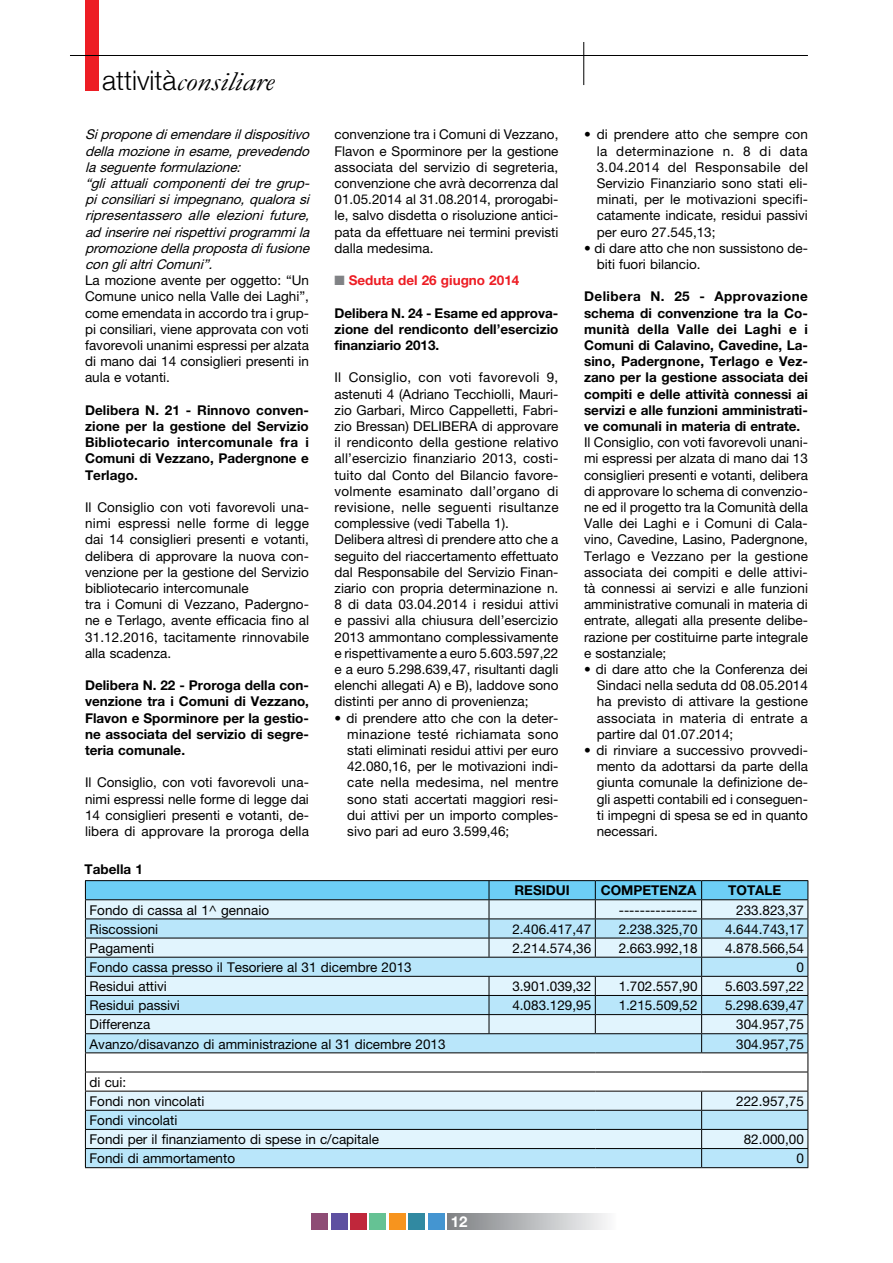
<style>
.page{position:relative;width:893px;height:1263px;background:#fff}
.page>*{position:absolute;margin:0;border:0;box-sizing:border-box;transform-origin:0 0}
.t1{font:italic 27px "Garamond";color:#000;scale:1.2 1}
.t2{font:700 15px "Helvetica Neue";color:#fff}
.t3{font:13.5px/16.2px "Helvetica Neue";color:#000;text-align:justify}
.t4{font:700 13.5px/16.2px "Helvetica Neue";color:#000;text-align:justify}
.t5{font:italic 13.5px/16.2px "Helvetica Neue";color:#000}
.t6{font:700 13.5px "Helvetica Neue";color:#ed1d24}
.s1{font-family:"Helvetica Neue";font-weight:300;font-style:normal}
.s2{color:#808285}
</style>
<div class="page">
<div style="left:448px;top:1213px;width:169px;height:17px;background:linear-gradient(to right,#7e8184,#fafbfc)"></div>
<div style="left:428px;top:1213px;width:16px;height:16px;background:#4495d1"></div>
<div style="left:409px;top:1213px;width:16px;height:16px;background:#3189a1"></div>
<div style="left:389px;top:1213px;width:17px;height:16px;background:#f7941e"></div>
<div style="left:370px;top:1213px;width:16px;height:16px;background:#65c294"></div>
<div style="left:350px;top:1213px;width:17px;height:16px;background:#c0273b"></div>
<div style="left:311px;top:1213px;width:17px;height:16px;background:#8e4c75"></div>
<div style="left:331px;top:1213px;width:16px;height:16px;background:#5e50a1"></div>
<div style="left:85px;top:0;width:14px;height:91px;background:#ed1d24"></div>
<hr style="left:70px;top:55px;width:738px;height:1px;background:#000">
<hr style="left:583px;top:42px;width:1px;height:43px;background:#000">
<hr style="left:85px;top:880px;width:404px;height:1px;background:#000">
<hr style="left:489px;top:880px;width:106px;height:1px;background:#000">
<hr style="left:595px;top:880px;width:107px;height:1px;background:#000">
<hr style="left:702px;top:880px;width:106px;height:1px;background:#000">
<svg style="left:85px;top:881px;width:723px;height:286px;background:#c2e0ed"></svg>
<hr style="left:85px;top:1167px;width:404px;height:1px;background:#000">
<hr style="left:489px;top:1167px;width:106px;height:1px;background:#000">
<hr style="left:595px;top:1167px;width:107px;height:1px;background:#000">
<hr style="left:702px;top:1167px;width:106px;height:1px;background:#000">
<h1 class="t1" style="left:102px;top:66px;width:145px"><span class="s1">attività</span>consiliare</h1>
<p class="t5" style="left:85px;top:126px;width:230px">Siproponediemendareildispositivo dellamozioneinesame,prevedendo laseguenteformulazione:<br>“gli attuali componenti dei tre grup&shy;piconsiliarisiimpegnano,qualorasi ripresentassero alle elezioni future, ad inserireneirispettiviprogrammila promozionedellapropostadifusione conglialtriComuni”.</p>
<p class="t3" style="left:85px;top:272px;width:225px">La mozione avente per oggetto: “Un Comune unico nella Valle dei Laghi”, come emendata in accordo tra i grup&shy;pi consiliari, viene approvata con voti favorevoli unanimi espressi per alzata di mano dai 14 consiglieri presenti in aula e votanti.</p>
<p class="t4" style="left:85px;top:401px;width:226px">Delibera N. 21 - Rinnovo conven&shy;zione per la gestione del Servizio Bibliotecario intercomunale fra i Comuni di Vezzano, Padergnone e Terlago.</p>
<p class="t3" style="left:85px;top:499px;width:226px;text-align:left">I l Consiglio con voti favorevoli una&shy;nimi espressi nelle forme di legge dai 14 consiglieri presenti e votanti, delibera di approvare la nuova con&shy;venzione per la gestione del Servizio bibliotecario intercomunale<br>tra i Comuni di Vezzano, Padergno&shy;ne e Terlago, avente efficacia fino al 31.12.2016, tacitamente rinnovabile alla scadenza.</p>
<p class="t4" style="left:85px;top:677px;width:225px">Delibera N. 22 - Proroga della con&shy;venzione tra i Comuni di Vezzano, Flavon e Sporminore per la gestio&shy;ne associata del servizio di segre&shy;teria comunale.</p>
<p class="t3" style="left:85px;top:774px;width:225px">I l Consiglio, con voti favorevoli una&shy;nimi espressi nelle forme di legge dai 14 consiglieri presenti e votanti, de&shy;libera di approvare la proroga della</p>
<p class="t4" style="left:85px;top:861px;width:60px">Tabella 1</p>
<p class="t3" style="left:334px;top:126px;width:225px">convenzione tra i Comuni di Vezzano, Flavon e Sporminore per la gestione associata del servizio di segreteria, convenzione che avrà decorrenza dal 01.05.2014 al 31.08.2014, prorogabi&shy;le, salvo disdetta o risoluzione antici&shy;pata da effettuare nei termini previsti dalla medesima.</p>
<p class="t6" style="left:334px;top:272px;width:186px"><span class="s2">■</span> Seduta del 26 giugno 2014</p>
<p class="t4" style="left:334px;top:304px;width:225px">Delibera N. 24 - Esame ed approva&shy;zione del rendiconto dell’esercizio finanziario 2013.</p>
<p class="t3" style="left:334px;top:369px;width:225px">I l Consiglio, con voti favorevoli 9, astenuti 4 (Adriano Tecchiolli, Mauri&shy;zio Garbari, M irco Cappelletti, Fabri&shy;zio Bressan) DELI</p>
<p class="t3" style="left:334px;top:418px;width:226px;text-align:left;text-indent:147px">di approvare il rendiconto della gestione relativo all’esercizio finanziario 2013, costi&shy;tuito dal Conto del Bilancio favore&shy;volmente esaminato dall’organo di revisione, nelle seguenti risultanze complessive (vedi Tabella 1).<br>Delibera altresì di prendere atto che a seguito del riaccertamento effettuato dal Responsabile del Servizio Finan&shy;ziario con propria determinazione n.<br>8 di data 03.04.2014 i residui attivi e passivi alla chiusura dell’esercizio 2013 ammontano complessivamente e rispettivamente a euro 5.603.597,22 e a euro 5.298.639,47, risultanti dagli elenchi allegati A) e B), laddove sono distinti per anno di provenienza;</p>
<p class="t3" style="left:347px;top:709px;width:213px;text-indent:-13px">• di prendere atto che con la deter&shy;minazione testé richiamata sono stati eliminati residui attivi per euro 42.080,16, per le motivazioni indi&shy;cate nella medesima, nel mentre sono stati accertati maggiori resi&shy;dui attivi per un importo comples&shy;sivo pari ad euro 3.599,46;</p>
<p class="t3" style="left:442px;top:418px;width:19px">BERA</p>
<p class="t3" style="left:597px;top:126px;width:213px;text-indent:-13px">• di prendere atto che sempre con la determinazione n. 8 di data 3.04.2014 del Responsabile del Servizio Finanziario sono stati eli&shy;minati, per le motivazioni specifi&shy;catamente indicate, residui passivi per euro 27.545,13;</p>
<p class="t3" style="left:597px;top:240px;width:213px;text-indent:-13px">• di dare atto che non sussistono de&shy;biti fuori bilancio.</p>
<p class="t4" style="left:584px;top:288px;width:226px">Delibera N. 25 - Approvazione schema di convenzione tra la Co&shy;munità della Valle dei Laghi e i Comuni di Calavino, Cavedine, La&shy;sino, Padergnone, Terlago e Vez&shy;zano per la gestione associata dei compiti e delle attività connessi ai servizi e alle funzioni amministrati&shy;ve comunali in materia di entrate.</p>
<p class="t3" style="left:584px;top:434px;width:226px">I l Consiglio, con voti favorevoli unani&shy;mi espressi per alzata di mano dai 13 consiglieri presenti e votanti, delibera di approvare lo schema di convenzio&shy;ne ed il progetto tra la Comunità della Valle dei Laghi e i Comuni di Cala&shy;vino, Cavedine, Lasino, Padergnone, Terlago e Vezzano per la gestione associata dei compiti e delle attivi&shy;tà connessi ai servizi e alle funzioni amministrative comunali in materia di entrate, allegati alla presente delibe&shy;razione per costituirne parte integrale e sostanziale;</p>
<p class="t3" style="left:597px;top:661px;width:213px;text-indent:-13px">• di dare atto che la Conferenza dei Sindaci nella seduta dd 08.05.2014 ha previsto di attivare la gestione associata in materia di entrate a partire dal 01.07.2014;</p>
<p class="t3" style="left:597px;top:742px;width:213px;text-indent:-13px">• di rinviare a successivo provvedi&shy;mento da adottarsi da parte della giunta comunale la definizione de&shy;gli aspetti contabili ed i conseguen&shy;ti impegni di spesa se ed in quanto necessari.</p>
<p class="t4" style="left:515px;top:882px;width:57px">RESIDUI</p>
<p class="t4" style="left:601px;top:882px;width:97px">COMPETENZA</p>
<p class="t4" style="left:728px;top:882px;width:55px">TOTALE</p>
<p class="t3" style="left:90px;top:901px;width:181px">Fondo di cassa al 1^ gennaio</p>
<p class="t3" style="left:619px;top:901px;width:80px">---------------</p>
<p class="t3" style="left:736px;top:901px;width:69px">233.823,37</p>
<p class="t3" style="left:90px;top:921px;width:70px">Riscossioni</p>
<p class="t3" style="left:512px;top:921px;width:80px">2.406.417,47</p>
<p class="t3" style="left:619px;top:921px;width:80px">2.238.325,70</p>
<p class="t3" style="left:725px;top:921px;width:80px">4.644.743,17</p>
<p class="t3" style="left:90px;top:940px;width:66px">Pagamenti</p>
<p class="t3" style="left:512px;top:940px;width:80px">2.214.574,36</p>
<p class="t3" style="left:619px;top:940px;width:80px">2.663.992,18</p>
<p class="t3" style="left:725px;top:940px;width:80px">4.878.566,54</p>
<p class="t3" style="left:90px;top:959px;width:324px">Fondo cassa presso il Tesoriere al 31 dicembre 2013</p>
<p class="t3" style="left:796px;top:959px;width:9px">0</p>
<p class="t3" style="left:90px;top:978px;width:79px">Residui attivi</p>
<p class="t3" style="left:512px;top:978px;width:80px">3.901.039,32</p>
<p class="t3" style="left:619px;top:978px;width:80px">1.702.557,90</p>
<p class="t3" style="left:725px;top:978px;width:80px">5.603.597,22</p>
<p class="t3" style="left:90px;top:997px;width:92px">Residui passivi</p>
<p class="t3" style="left:512px;top:997px;width:80px">4.083.129,95</p>
<p class="t3" style="left:619px;top:997px;width:80px">1.215.509,52</p>
<p class="t3" style="left:725px;top:997px;width:80px">5.298.639,47</p>
<p class="t3" style="left:90px;top:1016px;width:62px">Differenza</p>
<p class="t3" style="left:736px;top:1016px;width:69px">304.957,75</p>
<p class="t3" style="left:90px;top:1035px;width:358px">Avanzo/disavanzo di amministrazione al 31 dicembre 2013</p>
<p class="t3" style="left:736px;top:1035px;width:69px">304.957,75</p>
<p class="t3" style="left:90px;top:1072px;width:116px;line-height:19.2px">di cui:<br>Fondi non vincolati</p>
<p class="t3" style="left:736px;top:1093px;width:69px">222.957,75</p>
<p class="t3" style="left:90px;top:1110px;width:291px;line-height:19.2px">Fondi vincolati<br>Fondi per il finanziamento di spese in c/capitale</p>
<p class="t3" style="left:744px;top:1131px;width:62px">82.000,00</p>
<p class="t3" style="left:90px;top:1150px;width:147px">Fondi di ammortamento</p>
<p class="t3" style="left:796px;top:1150px;width:9px">0</p>
<p class="t2" style="left:451px;top:1213px;width:18px">12</p>
</div>
